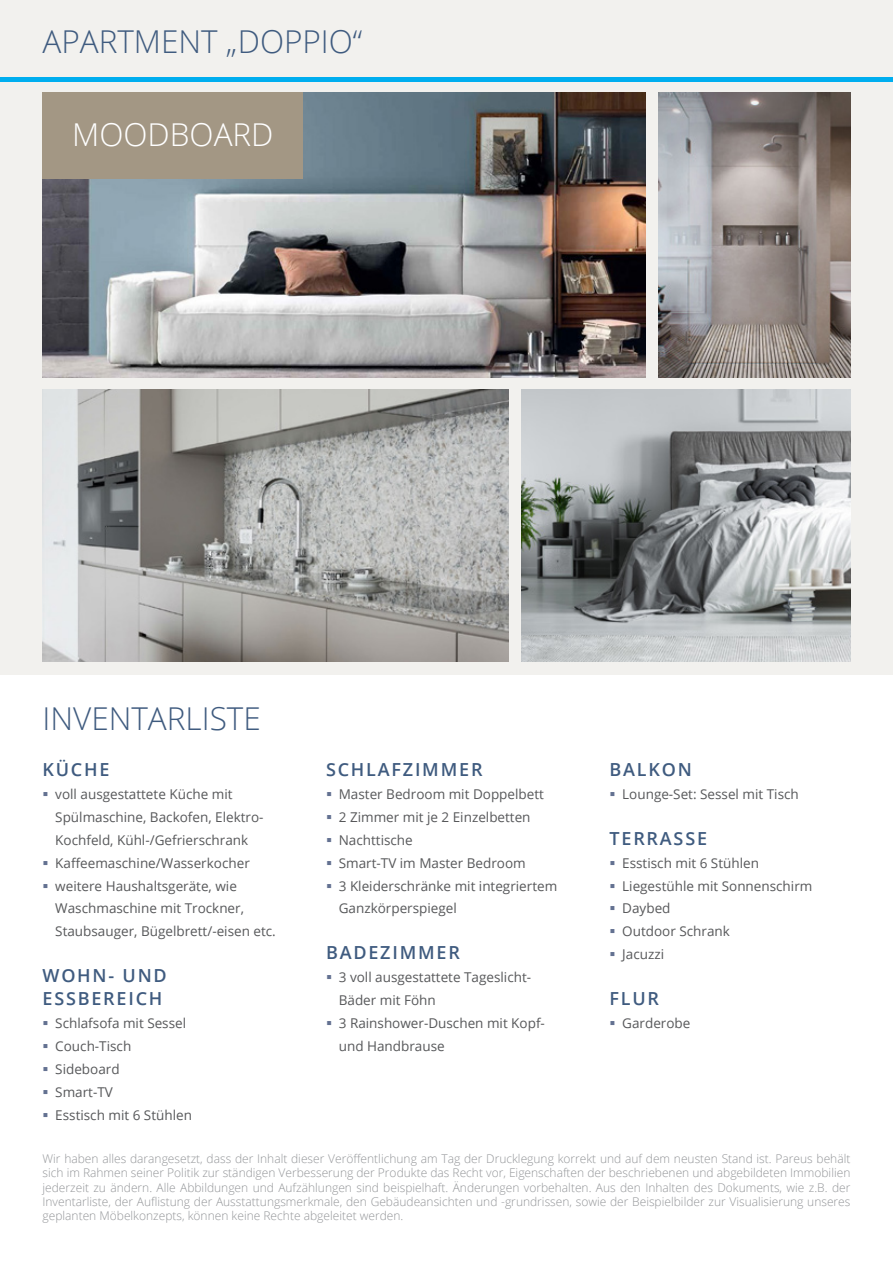
<style>
.page{position:relative;width:893px;height:1263px;background:#fff}
.page>*{position:absolute;margin:0;border:0;box-sizing:border-box;transform-origin:0 0}
.t1{font:300 31.5px "Open Sans";color:#3f5b7f}
.t2{font:300 31.5px "Open Sans";color:#fff}
.Räume_Bereiche{font:600 18px/23px "Open Sans";letter-spacing:.1em;color:#3f5b7f}
.t3{font:13.5px/23px "Open Sans";color:#57585a}
.Fussnote{font:300 12px/14.4px "Open Sans";color:#939598;text-align:justify}
</style>
<div class="page">
<div style="left:0;top:79px;width:893px;height:596px;background:#f2f1ee"></div>
<div style="left:0;top:0;width:893px;height:79px;background:#f2f1ee"></div>
<img style="left:521px;top:390px;width:329px;height:272px">
<img style="left:43px;top:92px;width:602px;height:285px">
<img style="left:43px;top:390px;width:465px;height:272px">
<div style="left:43px;top:92px;width:260px;height:87px;background:#a39784"></div>
<img style="left:658px;top:92px;width:192px;height:285px">
<hr style="left:0;top:77px;width:893px;height:4px;background:#00aeef">
<p class="t1" style="left:43px;top:20px;width:321px">APARTMENT „DOPPIO“</p>
<h1 class="t2" style="left:72px;top:113px;width:203px">MOODBOARD</h1>
<h1 class="t1" style="left:43px;top:697px;width:220px">INVENTARLISTE</h1>
<p class="Räume_Bereiche" style="left:43px;top:757px;width:69px">KÜCHE</p>
<p class="t3" style="left:55px;top:782px;width:210px">voll ausgestattete Küche mit<br>Spülmaschine, Backofen, Elektro-<br>Kochfeld, Kühl-/Gefrierschrank</p>
<p class="t3" style="left:55px;top:851px;width:196px">Kaffeemaschine/Wasserkocher</p>
<p class="t3" style="left:55px;top:874px;width:222px">weitere Haushaltsgeräte, wie<br>Waschmaschine mit Trockner,<br>Staubsauger, Bügelbrett/-eisen etc.</p>
<p class="Räume_Bereiche" style="left:43px;top:964px;width:126px">WOHN- UND<br>ESSBEREICH</p>
<p class="t3" style="left:55px;top:1011px;width:132px">Schlafsofa mit Sessel</p>
<p class="t3" style="left:55px;top:1034px;width:78px">Couch-Tisch</p>
<p class="t3" style="left:55px;top:1057px;width:66px">Sideboard</p>
<p class="t3" style="left:55px;top:1080px;width:59px">Smart-TV</p>
<p class="t3" style="left:55px;top:1103px;width:138px">Esstisch mit 6 Stühlen</p>
<p class="Räume_Bereiche" style="left:326px;top:757px;width:158px">SCHLAFZIMMER</p>
<p class="t3" style="left:339px;top:782px;width:207px">Master Bedroom mit Doppelbett</p>
<p class="t3" style="left:339px;top:805px;width:193px">2 Zimmer mit je 2 Einzelbetten</p>
<p class="t3" style="left:339px;top:828px;width:76px">Nachttische</p>
<p class="t3" style="left:339px;top:851px;width:189px">Smart-TV im Master Bedroom</p>
<p class="t3" style="left:339px;top:874px;width:220px">3 Kleiderschränke mit integriertem<br>Ganzkörperspiegel</p>
<p class="Räume_Bereiche" style="left:326px;top:941px;width:135px">BADEZIMMER</p>
<p class="t3" style="left:339px;top:965px;width:194px">3 voll ausgestattete Tageslicht-<br>Bäder mit Föhn</p>
<p class="t3" style="left:339px;top:1011px;width:208px">3 Rainshower-Duschen mit Kopf&shy;und Handbrause</p>
<p class="Räume_Bereiche" style="left:609px;top:757px;width:84px">BALKON</p>
<p class="t3" style="left:622px;top:782px;width:178px">Lounge-Set: Sessel mit Tisch</p>
<p class="Räume_Bereiche" style="left:609px;top:826px;width:99px">TERRASSE</p>
<p class="t3" style="left:622px;top:851px;width:138px">Esstisch mit 6 Stühlen</p>
<p class="t3" style="left:622px;top:874px;width:192px">Liegestühle mit Sonnenschirm</p>
<p class="t3" style="left:622px;top:897px;width:50px">Daybed</p>
<p class="t3" style="left:622px;top:920px;width:109px">Outdoor Schrank</p>
<p class="t3" style="left:622px;top:942px;width:43px">Jacuzzi</p>
<p class="Räume_Bereiche" style="left:609px;top:987px;width:51px">FLUR</p>
<p class="t3" style="left:622px;top:1011px;width:70px">Garderobe</p>
<p class="Fussnote" style="left:43px;top:1151px;width:809px">Wir haben alles darangesetzt, dass der Inhalt dieser Veröffentlichung am Tag der Drucklegung korrekt und auf dem neusten Stand ist. Pareus behält sich im Rahmen seiner Politik zur ständigen Verbesserung der Produkte das Recht vor, Eigenschaften der beschriebenen und abgebildeten Immobilien jederzeit zu ändern. Alle Abbildungen und Aufzählungen sind beispielhaft. Änderungen vorbehalten. Aus den Inhalten des Dokuments, wie z.B. der Inventarliste, der Auflistung der Ausstattungsmerkmale, den Gebäudeansichten und -grundrissen, sowie der Beispielbilder zur Visualisierung unseres geplanten Möbelkonzepts, können keine Rechte abgeleitet werden.</p>
</div>
